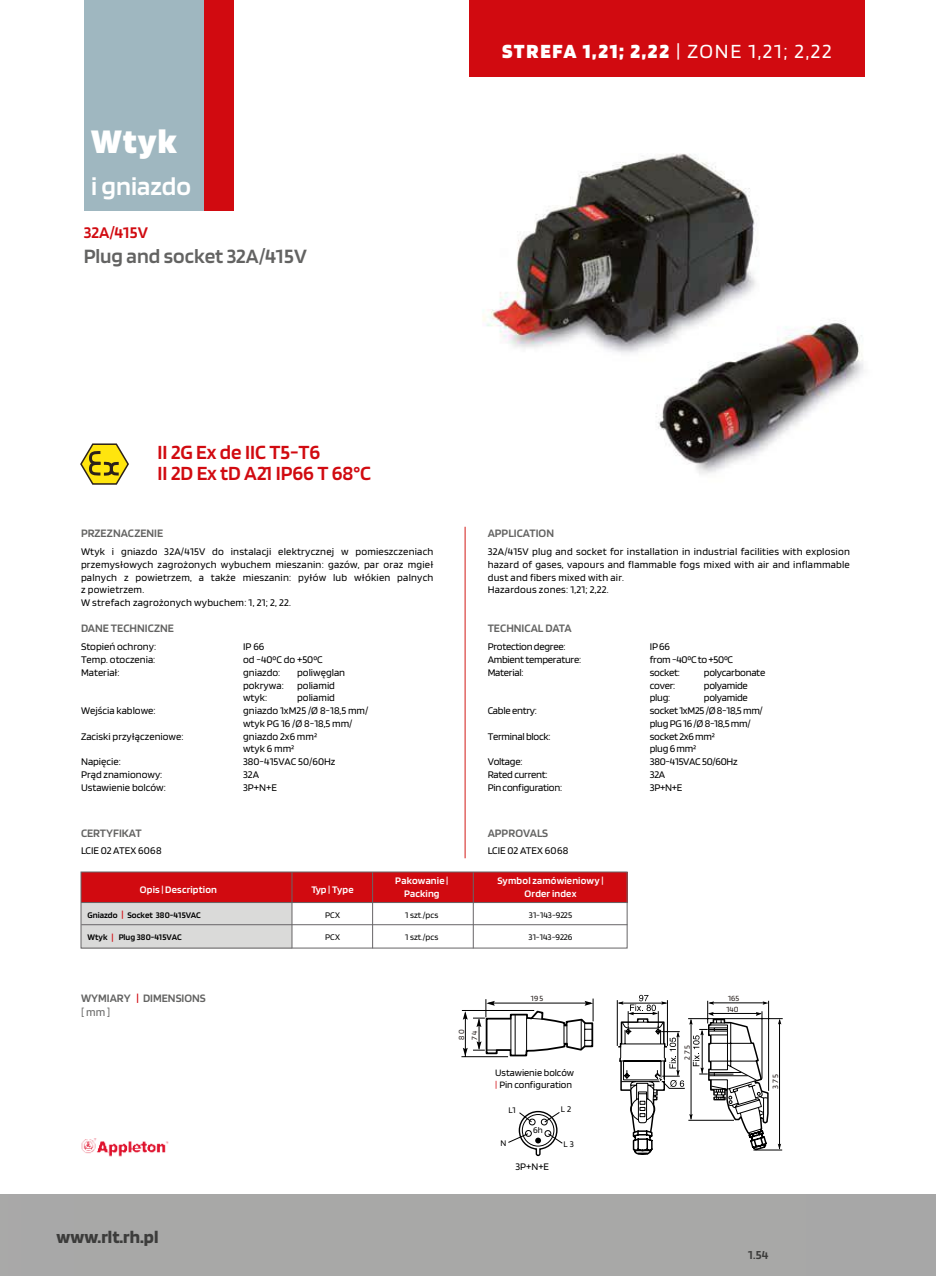
<style>
.page{position:relative;width:936px;height:1276px;background:#fff}
.page>*{position:absolute;margin:0;border:0;box-sizing:border-box;transform-origin:0 0}
.t1{font:800 36px "Blinker";color:#fff}
.t2{font:600 27px "Blinker";color:#fff}
.t3{font:600 21.3px "Blinker";color:#636362}
.t4{font:600 21px/21.3px "Blinker";color:#d10a10}
.t5{font:800 21px "Blinker";letter-spacing:.08em;color:#fff}
.t6{font:700 18.6px "Blinker";color:#3c3c3b}
.t7{font:600 16.95px "Blinker";color:#d10a10}
.t8{font:600 12.75px "Blinker";color:#3c3c3b}
.t9{font:600 11.85px/14.2px "Blinker";color:#636362}
.t10{font:10.65px/12.8px "Blinker";letter-spacing:.02em;color:#000}
.t11{font:10.65px/12.8px "Blinker";color:#000}
.t12{font:10.65px/12.8px "Blinker";letter-spacing:-.025em;color:#000}
.t13{font:600 10.5px/12.6px "Blinker";letter-spacing:.015em;color:#fff;text-align:center}
.t14{font:10.5px "Blinker";color:#000}
.t15{font:10.2px/12.3px "Blinker";letter-spacing:-.005em;color:#000}
.t16{font:9px "Blinker";letter-spacing:.01em;color:#000}
.t17{font:600 9px "Blinker";color:#000}
.t18{font:8.55px "Blinker";color:#29211f}
.t19{font:8.25px/13.2px "Blinker";letter-spacing:.095em;color:#29211f}
.s1{font-weight:400}
.s2{font-size:10.5px;color:#d10a10}
.s3{color:#d10a10}
</style>
<div class="page">
<div style="left:791px;top:1194px;width:144px;height:82px;background:#a7a7a7"></div>
<div style="left:0;top:1194px;width:805px;height:82px;background:#a8a8a7"></div>
<div style="left:84px;top:0;width:120px;height:211px;background:#9fb7c0"></div>
<div style="left:204px;top:0;width:30px;height:211px;background:#d10a10"></div>
<hr style="left:465px;top:527px;width:1px;height:331px;background:#d21a16">
<svg style="left:80px;top:443px;width:49px;height:42px"></svg>
<img style="left:482px;top:153px;width:382px;height:321px">
<div style="left:81px;top:872px;width:211px;height:76px;background:#dadad9"></div>
<div style="left:81px;top:872px;width:546px;height:30px;background:#d10a10"></div>
<hr style="left:291px;top:872px;width:1px;height:76px;background:#676567">
<div style="left:81px;top:871px;width:546px;height:77px;border:1px solid #676567"></div>
<hr style="left:81px;top:902px;width:546px;height:1px;background:#676567">
<hr style="left:473px;top:872px;width:1px;height:76px;background:#676567">
<hr style="left:372px;top:872px;width:1px;height:76px;background:#676567">
<hr style="left:81px;top:924px;width:546px;height:1px;background:#676567">
<svg style="left:616px;top:995px;width:166px;height:160px"></svg>
<svg style="left:463px;top:1047px;width:4px;height:9px"></svg>
<svg style="left:463px;top:1011px;width:4px;height:8px"></svg>
<hr style="left:465px;top:1012px;width:1px;height:44px;background:#000">
<hr style="left:461px;top:1056px;width:47px;height:1px;background:#000">
<hr style="left:462px;top:1010px;width:72px;height:1px;background:#000">
<svg style="left:473px;top:998px;width:120px;height:59px"></svg>
<hr style="left:478px;top:1019px;width:1px;height:30px;background:#000">
<svg style="left:508px;top:1111px;width:55px;height:45px"></svg>
<img style="left:81px;top:1138px;width:88px;height:19px">
<div style="left:469px;top:0;width:395px;height:77px;background:#d10a10"></div>
<h1 class="t1" style="left:91px;top:123px;width:87px">Wtyk</h1>
<h2 class="t2" style="left:91px;top:172px;width:101px">i gniazdo</h2>
<h3 class="t7" style="left:84px;top:223px;width:66px">32A/415V</h3>
<h3 class="t3" style="left:84px;top:245px;width:224px">Plug and socket 32A/415V</h3>
<h3 class="t4" style="left:158px;top:442px;width:215px">II 2G Ex de IIC T5-T6<br>II 2D Ex tD A21 IP66 T 68°C</h3>
<p class="t9" style="left:81px;top:526px;width:84px">PRZEZNACZENIE</p>
<h3 class="t5" style="left:502px;top:40px;width:331px">STREFA 1,21; 2,22 <span class="s1">| ZONE 1,21; 2,22</span></h3>
<p class="t9" style="left:487px;top:526px;width:68px">APPLICATION</p>
<p class="t10" style="left:81px;top:545px;width:354px">Wtyk i gniazdo 32A/415V do instalacji elektrycznej w pomieszczeniach przemysłowych zagrożonych wybuchem mieszanin: gazów, par oraz mgieł palnych z powietrzem, a także mieszanin: pyłów lub włókien palnych z powietrzem.<br>W strefach zagrożonych wybuchem: 1, 21; 2, 22.</p>
<p class="t10" style="left:487px;top:545px;width:363px">32A/415V plug and socket for installation in industrial facilities with explosion hazard of gases, vapours and flammable fogs mixed with air and inflammable dust and fibers mixed with air.<br>Hazardous zones: 1,21; 2,22.</p>
<p class="t9" style="left:81px;top:621px;width:94px">DANE TECHNICZNE</p>
<p class="t11" style="left:81px;top:640px;width:77px">Stopień ochrony:</p>
<p class="t11" style="left:243px;top:640px;width:23px">IP 66</p>
<p class="t11" style="left:81px;top:653px;width:76px">Temp. otoczenia:</p>
<p class="t11" style="left:243px;top:653px;width:81px">od -40⁰C do +50⁰C</p>
<p class="t11" style="left:81px;top:666px;width:40px">Materiał:</p>
<p class="t11" style="left:243px;top:666px;width:39px">gniazdo:</p>
<p class="t11" style="left:297px;top:666px;width:50px">poliwęglan</p>
<p class="t11" style="left:243px;top:679px;width:42px">pokrywa:</p>
<p class="t11" style="left:297px;top:679px;width:39px">poliamid</p>
<p class="t11" style="left:243px;top:691px;width:26px">wtyk:</p>
<p class="t11" style="left:297px;top:691px;width:39px">poliamid</p>
<p class="t11" style="left:81px;top:704px;width:76px">Wejścia kablowe:</p>
<p class="t11" style="left:243px;top:704px;width:127px">gniazdo 1xM25 /Ø 8-18,5 mm/ wtyk PG 16 /Ø 8-18,5 mm/</p>
<p class="t11" style="left:81px;top:730px;width:104px">Zaciski przyłączeniowe:</p>
<p class="t11" style="left:243px;top:730px;width:76px">gniazdo 2x6 mm² wtyk 6 mm²</p>
<p class="t11" style="left:81px;top:755px;width:41px">Napięcie:</p>
<p class="t11" style="left:243px;top:755px;width:94px">380-415VAC 50/60Hz</p>
<p class="t11" style="left:81px;top:768px;width:83px">Prąd znamionowy:</p>
<p class="t11" style="left:243px;top:768px;width:18px">32A</p>
<p class="t11" style="left:81px;top:781px;width:86px">Ustawienie bolców:</p>
<p class="t11" style="left:243px;top:781px;width:36px">3P+N+E</p>
<p class="t9" style="left:81px;top:826px;width:62px">CERTYFIKAT</p>
<p class="t11" style="left:81px;top:845px;width:82px">LCIE 02 ATEX 6068</p>
<p class="t9" style="left:487px;top:621px;width:85px">TECHNICAL DATA</p>
<p class="t12" style="left:487px;top:640px;width:79px">Protection degree:</p>
<p class="t11" style="left:649px;top:640px;width:22px">IP 66</p>
<p class="t12" style="left:487px;top:653px;width:95px">Ambient temperature:</p>
<p class="t12" style="left:649px;top:653px;width:85px">from -40⁰C to +50⁰C</p>
<p class="t12" style="left:487px;top:666px;width:37px">Material:</p>
<p class="t11" style="left:649px;top:666px;width:32px">socket:</p>
<p class="t12" style="left:703px;top:666px;width:63px">polycarbonate</p>
<p class="t11" style="left:649px;top:679px;width:27px">cover:</p>
<p class="t12" style="left:703px;top:679px;width:46px">polyamide</p>
<p class="t11" style="left:649px;top:691px;width:22px">plug:</p>
<p class="t12" style="left:703px;top:691px;width:46px">polyamide</p>
<p class="t12" style="left:487px;top:704px;width:51px">Cable entry:</p>
<p class="t12" style="left:649px;top:704px;width:114px">socket 1xM25 /Ø 8-18,5 mm/ plug PG 16 /Ø 8-18,5 mm/</p>
<p class="t12" style="left:487px;top:730px;width:64px">Terminal block:</p>
<p class="t12" style="left:649px;top:730px;width:66px">socket 2x6 mm² plug 6 mm²</p>
<p class="t12" style="left:487px;top:755px;width:36px">Voltage:</p>
<p class="t12" style="left:649px;top:755px;width:89px">380-415VAC 50/60Hz</p>
<p class="t12" style="left:487px;top:768px;width:61px">Rated current:</p>
<p class="t11" style="left:649px;top:768px;width:17px">32A</p>
<p class="t12" style="left:487px;top:781px;width:76px">Pin configuration:</p>
<p class="t11" style="left:649px;top:781px;width:34px">3P+N+E</p>
<p class="t9" style="left:487px;top:826px;width:62px">APPROVALS</p>
<p class="t11" style="left:487px;top:845px;width:82px">LCIE 02 ATEX 6068</p>
<p class="t13" style="left:140px;top:883px;width:79px">Opis | Description</p>
<p class="t13" style="left:497px;top:875px;width:108px">Symbol zamówieniowy |<br>Order index</p>
<p class="t13" style="left:395px;top:875px;width:55px">Pakowanie |<br>Packing</p>
<p class="t13" style="left:311px;top:883px;width:44px">Typ | Type</p>
<p class="t17" style="left:87px;top:910px;width:115px">Gniazdo <span class="s2">|</span> Socket 380-415VAC</p>
<p class="t16" style="left:325px;top:910px;width:17px">PCX</p>
<p class="t16" style="left:405px;top:910px;width:35px">1 szt./pcs</p>
<p class="t16" style="left:528px;top:910px;width:45px">31-143-9225</p>
<p class="t17" style="left:87px;top:933px;width:96px">Wtyk <span class="s2">|</span> Plug 380-415VAC</p>
<p class="t16" style="left:325px;top:933px;width:17px">PCX</p>
<p class="t16" style="left:405px;top:933px;width:35px">1 szt./pcs</p>
<p class="t16" style="left:528px;top:933px;width:46px">31-143-9226</p>
<p class="t9" style="left:81px;top:990px;width:126px">WYMIARY <span class="s3">|</span> DIMENSIONS <span class="s1">[ mm ]</span></p>
<p class="t19" style="left:455px;top:1040px;width:12px;rotate:-90deg">80<br>74</p>
<p class="t19" style="left:531px;top:992px;width:14px">195</p>
<p class="t19" style="left:680px;top:1060px;width:16px;rotate:-90deg">275</p>
<p class="t19" style="left:728px;top:992px;width:13px">165</p>
<p class="t19" style="left:726px;top:1003px;width:13px">140</p>
<p class="t15" style="left:495px;top:1066px;width:80px">Ustawienie bolców <span class="s3">|</span> Pin configuration</p>
<p class="t18" style="left:771px;top:1088px;width:16px;rotate:-90deg">375</p>
<p class="t16" style="left:508px;top:1105px;width:9px">L1</p>
<p class="t16" style="left:560px;top:1104px;width:12px">L2</p>
<p class="t16" style="left:533px;top:1125px;width:11px">6h</p>
<p class="t16" style="left:500px;top:1138px;width:7px">N</p>
<p class="t16" style="left:563px;top:1139px;width:12px">L3</p>
<h3 class="t6" style="left:57px;top:1227px;width:103px">www.rlt.rh.pl</h3>
<p class="t14" style="left:515px;top:1161px;width:35px">3P+N+E</p>
<p class="t8" style="left:748px;top:1248px;width:22px">1.54</p>
</div>
